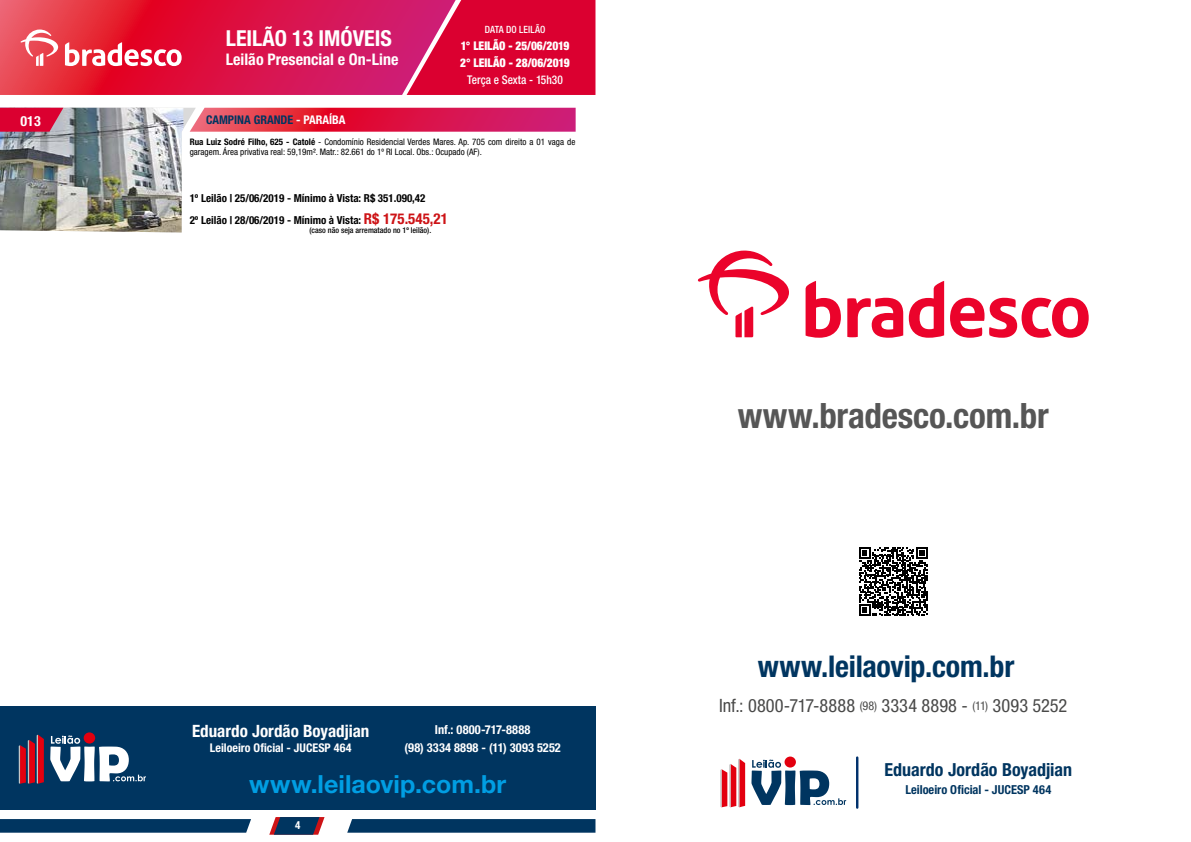
<style>
.page{position:relative;width:1191px;height:842px;background:#fff}
.page>*{position:absolute;margin:0;border:0;box-sizing:border-box;transform-origin:0 0}
.t1{font:700 condensed 35px "Helvetica Neue LT Std";letter-spacing:-.005em;color:#565656}
.t2{font:700 condensed 30px "Helvetica Neue LT Std";letter-spacing:-.005em;color:#003560}
.t3{font:700 25px "Helvetica Neue LT Std";color:#009ee3}
.t4{font:700 condensed 22px "Helvetica Neue LT Std";color:#fff}
.t5{font:condensed 18.3px "Helvetica Neue LT Std";letter-spacing:.005em;color:#494948}
.t6{font:700 condensed 18px "Helvetica Neue LT Std";color:#003560}
.t7{font:700 condensed 17px "Helvetica Neue LT Std";color:#fff}
.t8{font:700 condensed 16px "Helvetica Neue LT Std";color:#fff}
.t9{font:700 condensed 14px "Helvetica Neue LT Std";color:#fff}
.t10{font:700 condensed 12.4px/18px "Helvetica Neue LT Std";letter-spacing:.015em;color:#fff;text-align:center}
.t11{font:700 condensed 12.4px "Helvetica Neue LT Std";color:#003560}
.t12{font:900 condensed 12px/17px "Helvetica Neue LT Std";letter-spacing:-.005em;color:#fff;scale:.95 1}
.t13{font:700 condensed 12px "Helvetica Neue LT Std";color:#fff}
.t14{font:700 condensed 12px "Helvetica Neue LT Std";color:#003560}
.t15{font:500 condensed 12px "Helvetica Neue LT Std";color:#fff;scale:.95 1}
.t16{font:700 condensed 11px "Helvetica Neue LT Std";color:#000}
.t17{font:700 condensed 11px "Helvetica Neue LT Std";color:#fff}
.t18{font:500 condensed 10px "Helvetica Neue LT Std";letter-spacing:.01em;color:#fff;scale:.95 1}
.t19{font:condensed 9px/10.8px "Helvetica Neue LT Std";color:#000}
.t20{font:500 condensed 8px "Helvetica Neue LT Std";color:#000}
.s1{color:#fff}
.s2{font-weight:700}
.s3{font-size:15px;color:#cd1316}
.s4{font-size:12.1px}
</style>
<div class="page">
<svg style="left:269px;top:817px;width:55px;height:18px"></svg>
<svg style="left:347px;top:819px;width:248px;height:14px;background:#093c65"></svg>
<svg style="left:0;top:819px;width:251px;height:14px;background:#083b65"></svg>
<svg style="left:0;top:0;width:406px;height:95px;background:#dc1c4b"></svg>
<svg style="left:406px;top:0;width:189px;height:95px;background:#da0a3d"></svg>
<img style="left:0;top:108px;width:575px;height:124px">
<svg style="left:20px;top:29px;width:162px;height:37px"></svg>
<div style="left:0;top:706px;width:596px;height:104px;background:#003560"></div>
<svg style="left:50px;top:735px;width:96px;height:46px"></svg>
<svg style="left:19px;top:735px;width:25px;height:49px"></svg>
<div style="left:84px;top:732px;width:11px;height:11px;background:#e3000f;border-radius:50%"></div>
<hr style="left:856px;top:758px;width:2px;height:50px;background:#00316c">
<svg style="left:751px;top:760px;width:95px;height:45px"></svg>
<svg style="left:720px;top:759px;width:25px;height:48px"></svg>
<div style="left:784px;top:756px;width:12px;height:11px;background:#e3000f;border-radius:50%"></div>
<svg style="left:697px;top:250px;width:391px;height:88px"></svg>
<svg style="left:927px;top:547px;width:1px;height:68px"></svg>
<svg style="left:859px;top:547px;width:68px;height:69px"></svg>
<h3 class="t9" style="left:21px;top:112px;width:22px">013</h3>
<h3 class="t4" style="left:226px;top:25px;width:168px">LEILÃO 13 IMÓVEIS</h3>
<h3 class="t8" style="left:226px;top:50px;width:174px">Leilão Presencial e On-Line</h3>
<p class="t18" style="left:485px;top:24px;width:65px">DATA DO LEILÃO</p>
<h3 class="t12" style="left:460px;top:37px;width:117px">1° LEILÃO - 25/06/2019<br>2° LEILÃO - 28/06/2019</h3>
<h3 class="t15" style="left:467px;top:73px;width:102px">Terça e Sexta - 15h30</h3>
<h3 class="t14" style="left:206px;top:112px;width:141px">CAMPINA GRANDE <span class="s1">- PARAÍBA</span></h3>
<p class="t19" style="left:190px;top:136px;width:387px"><span class="s2">Rua Luiz Sodré Filho, 625 - Catolé</span> - Condomínio Residencial Verdes Mares. Ap. 705 com direito a 01 vaga de garagem. Área privativa real: 59,19m². Matr.: 82.661 do 1º RI Local. Obs.: Ocupado (AF).</p>
<p class="t16" style="left:190px;top:192px;width:237px">1º Leilão | 25/06/2019 - Mínimo à Vista: R$ 351.090,42</p>
<p class="t20" style="left:309px;top:225px;width:123px">(caso não seja arrematado no 1º leilão).</p>
<p class="t16" style="left:190px;top:213px;width:260px">2º Leilão | 28/06/2019 - Mínimo à Vista: <span class="s3">R$ 175.545,21</span></p>
<h3 class="t7" style="left:192px;top:721px;width:179px">Eduardo Jordão Boyadjian</h3>
<h3 class="t13" style="left:210px;top:741px;width:143px">Leiloeiro Oficial - JUCESP 464</h3>
<h3 class="t10" style="left:404px;top:721px;width:158px">Inf.: 0800-717-8888<br>(98) 3334 8898 - (11) 3093 5252</h3>
<h3 class="t3" style="left:249px;top:769px;width:258px">www.leilaovip.com.br</h3>
<p class="t17" style="left:295px;top:819px;width:7px">4</p>
<h1 class="t1" style="left:737px;top:394px;width:312px">www.bradesco.com.br</h1>
<h2 class="t2" style="left:758px;top:648px;width:258px">www.leilaovip.com.br</h2>
<h3 class="t5" style="left:719px;top:695px;width:350px">Inf.: 0800-717-8888 <span class="s4">(98)</span> 3334 8898 - <span class="s4">(11)</span> 3093 5252</h3>
<h3 class="t6" style="left:884px;top:759px;width:189px">Eduardo Jordão Boyadjian</h3>
<h3 class="t11" style="left:905px;top:782px;width:147px">Leiloeiro Oficial - JUCESP 464</h3>
</div>
